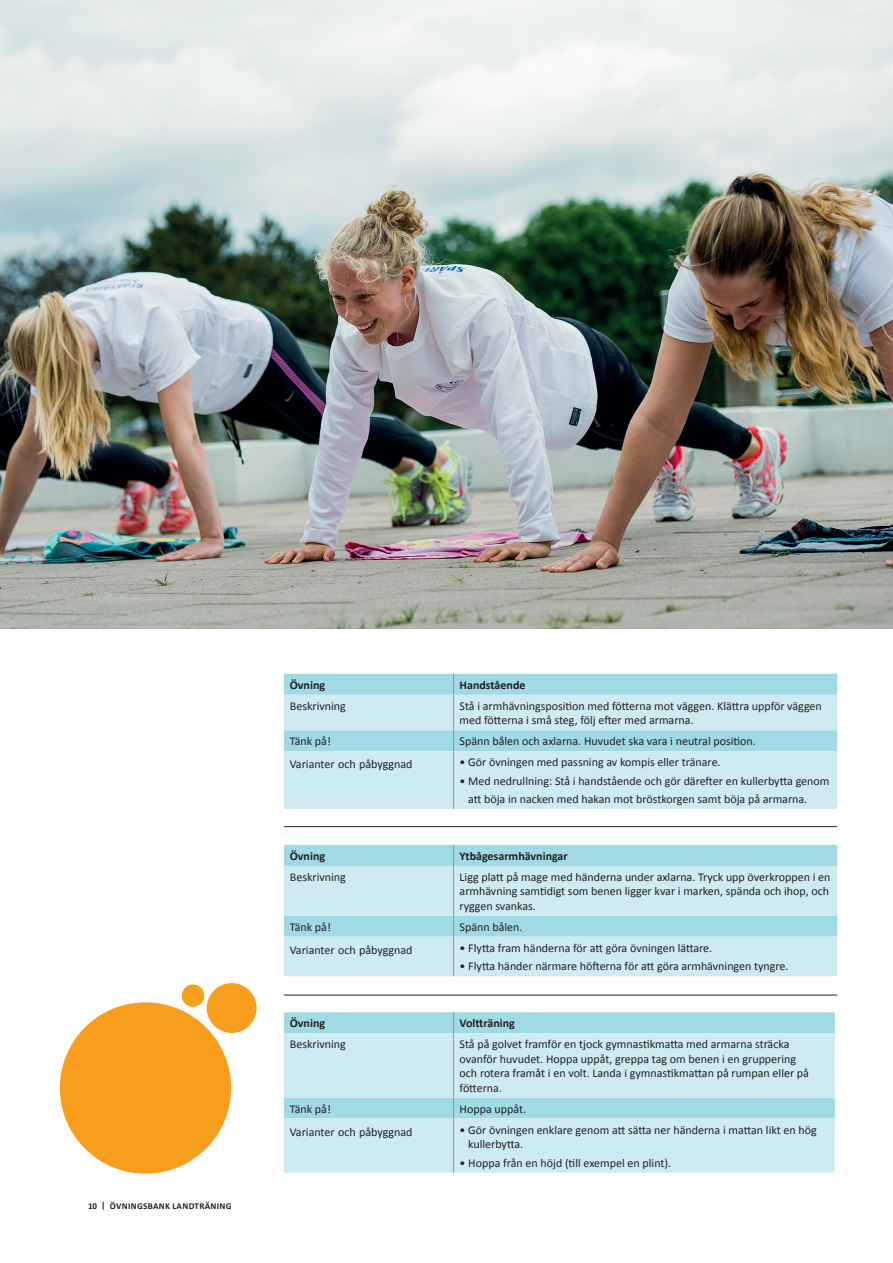
<style>
.page{position:relative;width:893px;height:1263px;background:#fff}
.page>*{position:absolute;margin:0;border:0;box-sizing:border-box;transform-origin:0 0}
.t1{font:12px/14.4px "Calibri";color:#231f20}
.t2{font:700 12px "Calibri";color:#231f20}
.t3{font:700 9px "Calibri";letter-spacing:.04em;color:#231f20}
.s1{color:#155082}
</style>
<div class="page">
<div style="left:284px;top:937px;width:553px;height:39px;background:#ceebf1"></div>
<svg style="left:35px;top:628px;width:858px;height:309px"></svg>
<hr style="left:453px;top:866px;width:1px;height:50px;background:#939598">
<hr style="left:453px;top:937px;width:1px;height:39px;background:#939598">
<div style="left:284px;top:1012px;width:551px;height:21px;background:#a0dae5"></div>
<svg style="left:284px;top:1033px;width:551px;height:139px;fill:#ceebf1"></svg>
<svg style="left:453px;top:1012px;width:1px;height:21px"></svg>
<svg style="left:453px;top:1097px;width:1px;height:21px"></svg>
<hr style="left:453px;top:1033px;width:1px;height:64px;background:#939598">
<hr style="left:453px;top:1118px;width:1px;height:54px;background:#939598">
<img style="left:0;top:0;width:893px;height:628px">
<hr style="left:284px;top:826px;width:553px;height:1px;background:#231f20">
<hr style="left:284px;top:995px;width:553px;height:1px;background:#231f20">
<div style="left:60px;top:1002px;width:171px;height:172px;background:#f89e1c;border-radius:50%"></div>
<div style="left:182px;top:984px;width:22px;height:23px;background:#f89e1c;border-radius:50%"></div>
<div style="left:207px;top:983px;width:50px;height:50px;background:#f89e1c;border-radius:50%"></div>
<p class="t3" style="left:88px;top:1201px;width:145px">10 | ÖVNINGSBANK LANDTRÄNING</p>
<p class="t2" style="left:290px;top:677px;width:37px">Övning</p>
<p class="t2" style="left:460px;top:677px;width:67px">Handstående</p>
<p class="t1" style="left:290px;top:699px;width:58px">Beskrivning</p>
<p class="t1" style="left:460px;top:699px;width:364px">Stå i armhävningsposition med fötterna mot väggen. Klättra uppför väggen med fötterna i små steg, följ efter med armarna.</p>
<p class="t1" style="left:290px;top:734px;width:43px">Tänk på!</p>
<p class="t1" style="left:460px;top:734px;width:298px">Spänn bålen och axlarna. Huvudet ska vara i neutral position.</p>
<p class="t1" style="left:290px;top:757px;width:124px">Varianter och påbyggnad</p>
<p class="t1" style="left:460px;top:755px;width:263px">• Gör övningen med passning av kompis eller tränare.</p>
<p class="t1" style="left:468px;top:772px;width:363px;line-height:18px;text-indent:-9px">• Med nedrullning: Stå i handstående och gör därefter en kullerbytta genom att böja in nacken med hakan mot bröstkorgen samt böja på armarna.</p>
<p class="t2" style="left:290px;top:848px;width:37px">Övning</p>
<p class="t2" style="left:460px;top:848px;width:110px">Ytbågesarmhävningar</p>
<p class="t1" style="left:290px;top:870px;width:58px">Beskrivning</p>
<p class="t1" style="left:460px;top:870px;width:372px;text-align:justify">Ligg platt på mage med händerna under axlarna. Tryck upp överkroppen i en armhävning samtidigt som benen ligger kvar i marken, spända och ihop, och ryggen svankas.</p>
<p class="t1" style="left:290px;top:919px;width:43px">Tänk på!</p>
<p class="t1" style="left:460px;top:919px;width:64px">Spänn bålen.</p>
<p class="t1" style="left:290px;top:943px;width:124px">Varianter och påbyggnad</p>
<p class="t1" style="left:460px;top:940px;width:254px">• Flytta fram händerna för att göra övningen lättare.</p>
<p class="t1" style="left:460px;top:959px;width:331px">• Flytta händer närmare höfterna för att göra armhävningen tyngre.</p>
<p class="t2" style="left:290px;top:1016px;width:37px">Övning</p>
<p class="t2" style="left:460px;top:1016px;width:57px">Voltträning</p>
<p class="t1" style="left:290px;top:1037px;width:58px">Beskrivning</p>
<p class="t1" style="left:460px;top:1037px;width:351px">Stå på golvet framför en tjock gymnastikmatta med armarna sträcka ovanför huvudet. Hoppa uppåt, greppa tag om benen i en gruppering och rotera framåt i en volt. Landa i gymnastikmattan på rumpan eller på fötterna<span class="s1">.</span></p>
<p class="t1" style="left:290px;top:1101px;width:43px">Tänk på!</p>
<p class="t1" style="left:460px;top:1101px;width:68px">Hoppa uppåt.</p>
<p class="t1" style="left:290px;top:1125px;width:124px">Varianter och påbyggnad</p>
<p class="t1" style="left:468px;top:1122px;width:350px;text-indent:-9px">• Gör övningen enklare genom att sätta ner händerna i mattan likt en hög kullerbytta.</p>
<p class="t1" style="left:460px;top:1155px;width:213px">• Hoppa från en höjd (till exempel en plint).</p>
</div>
